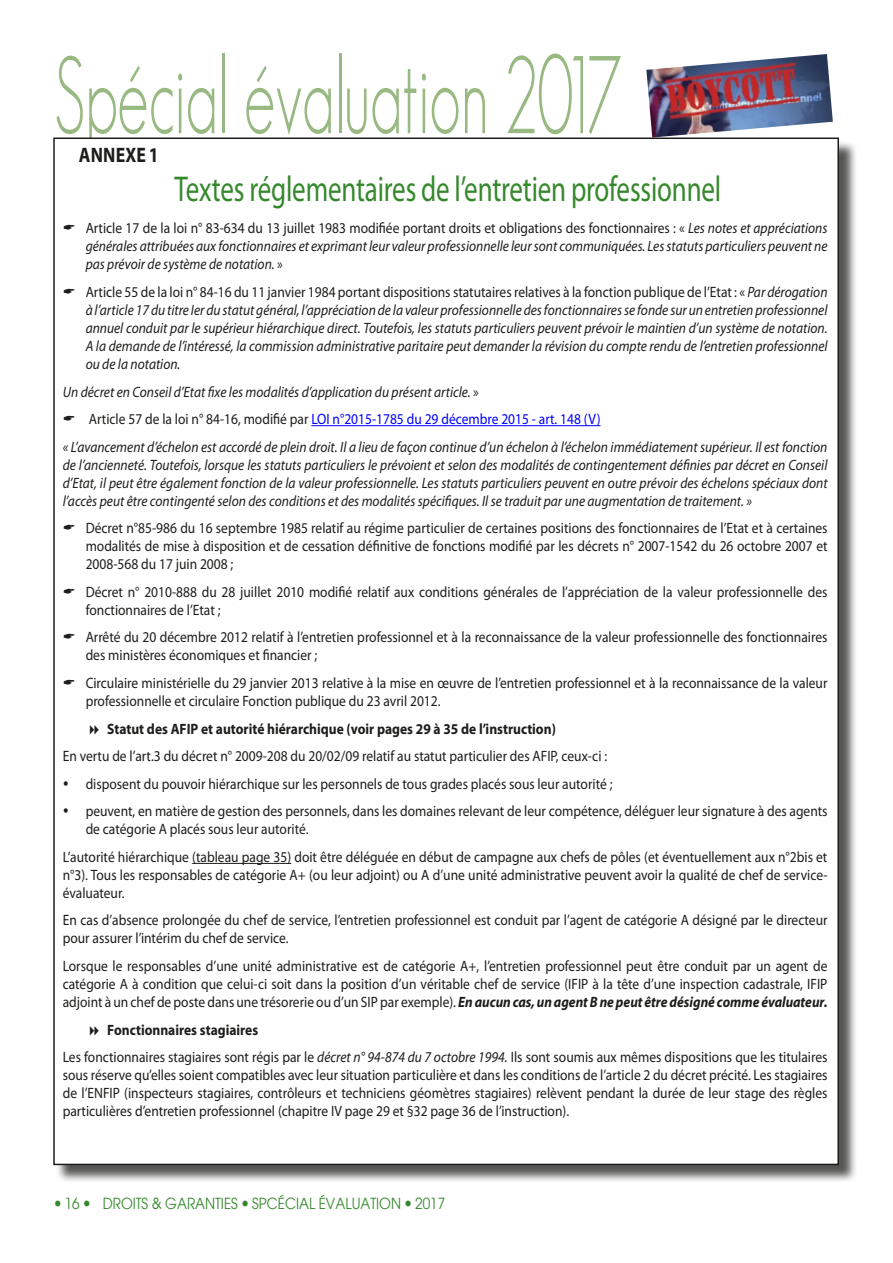
<style>
.page{position:relative;width:893px;height:1263px;background:#fff}
.page>*{position:absolute;margin:0;border:0;box-sizing:border-box;transform-origin:0 0}
.t1{font:300 108px "Geosans";color:#98b982;scale:.58 1}
.t2{font:36px "Myriad Pro";letter-spacing:-.005em;color:#35882c;scale:.75 1}
.t3{font:700 21px "Myriad Pro";letter-spacing:.01em;color:#1d1d1b;scale:.85 1}
.t4{font:15px/18px "Myriad Pro";color:#1d1d1b;scale:.9 1}
.t5{font:italic 15px/18px "Myriad Pro";color:#1d1d1b;text-align:justify;scale:.9 1}
.Default{font:700 15px "Myriad Pro";color:#1d1d1b;scale:.9 1}
.t6{font:15px "Myriad Pro";color:#00f;scale:.9 1}
.t7{font:15px "Avant Garde";color:#35882c;scale:.9 1}
.s1{font-style:normal}
.s2{color:#1d1d1b}
.s3{font-weight:700;font-style:italic}
.s4{font-style:italic}
</style>
<div class="page">
<img style="left:646px;top:54px;width:187px;height:84px">
<div style="left:56px;top:140px;width:801px;height:1044px;background:#1d1d1b;opacity:.75"></div>
<div style="left:54px;top:138px;width:784px;height:1026px;background:#fff"></div>
<hr style="left:311px;top:425px;width:289px;height:1px;background:#00f">
<hr style="left:192px;top:863px;width:99px;height:1px;background:#1d1d1b">
<h1 class="t1" style="left:54px;top:36px;width:980px">Spécial évaluation 2017</h1>
<p class="t3" style="left:79px;top:142px;width:95px">ANNEXE 1</p>
<p class="t2" style="left:175px;top:167px;width:730px">Textes réglementaires de l’entretien professionnel</p>
<p class="t5" style="left:86px;top:219px;width:826px"><span class="s1">Article 17 de la loi n° 83-634 du 13 juillet 1983 modifiée portant droits et obligations des fonctionnaires : «</span> Les notes et appréciations générales attribuées aux fonctionnaires et exprimant leur valeur professionnelle leur sont communiquées. Les statuts particuliers peuvent ne pas prévoir de système de notation. <span class="s1">»</span></p>
<p class="t5" style="left:86px;top:283px;width:826px"><span class="s1">Article 55 de la loi n° 84-16 du 11 janvier 1984 portant dispositions statutaires relatives à la fonction publique de l’Etat : «</span> Par dérogation à l’article 17 du titre Ier du statut général, l’appréciation de la valeur professionnelle des fonctionnaires se fonde sur un entretien professionnel annuel conduit par le supérieur hiérarchique direct. Toutefois, les statuts particuliers peuvent prévoir le maintien d’un système de notation.<br>A la demande de l’intéressé, la commission administrative paritaire peut demander la révision du compte rendu de l’entretien professionnel ou de la notation.</p>
<p class="t5" style="left:63px;top:382px;width:464px">Un décret en Conseil d’Etat fixe les modalités d’application du présent article. <span class="s1">»</span></p>
<p class="t6" style="left:89px;top:410px;width:570px"><span class="s2">Article 57 de la loi n° 84-16, modifié par</span> LOI n°2015-1785 du 29 décembre 2015 - art. 148 (V)</p>
<p class="t5" style="left:63px;top:437px;width:851px">« L’avancement d’échelon est accordé de plein droit. Il a lieu de façon continue d’un échelon à l’échelon immédiatement supérieur. Il est fonction de l’ancienneté. Toutefois, lorsque les statuts particuliers le prévoient et selon des modalités de contingentement définies par décret en Conseil d’Etat, il peut être également fonction de la valeur professionnelle. Les statuts particuliers peuvent en outre prévoir des échelons spéciaux dont l’accès peut être contingenté selon des conditions et des modalités spécifiques. Il se traduit par une augmentation de traitement. »</p>
<p class="t4" style="left:86px;top:519px;width:826px;text-align:justify">Décret n°85-986 du 16 septembre 1985 relatif au régime particulier de certaines positions des fonctionnaires de l’Etat et à certaines modalités de mise à disposition et de cessation définitive de fonctions modifié par les décrets n° 2007-1542 du 26 octobre 2007 et 2008-568 du 17 juin 2008 ;</p>
<p class="t4" style="left:86px;top:583px;width:826px">Décret n° 2010-888 du 28 juillet 2010 modifié relatif aux conditions générales de l’appréciation de la valeur professionnelle des fonctionnaires de l’Etat ;</p>
<p class="t4" style="left:86px;top:628px;width:826px">Arrêté du 20 décembre 2012 relatif à l’entretien professionnel et à la reconnaissance de la valeur professionnelle des fonctionnaires des ministères économiques et financier ;</p>
<p class="t4" style="left:86px;top:674px;width:826px">Circulaire ministérielle du 29 janvier 2013 relative à la mise en œuvre de l’entretien professionnel et à la reconnaissance de la valeur professionnelle et circulaire Fonction publique du 23 avril 2012.</p>
<p class="Default" style="left:107px;top:719px;width:500px">Statut des AFIP et autorité hiérarchique (voir pages 29 à 35 de l’instruction)</p>
<p class="t4" style="left:63px;top:747px;width:606px">En vertu de l’art.3 du décret n° 2009-208 du 20/02/09 relatif au statut particulier des AFIP, ceux-ci :</p>
<p class="t4" style="left:63px;top:774px;width:612px">• disposent du pouvoir hiérarchique sur les personnels de tous grades placés sous leur autorité ;</p>
<p class="t4" style="left:86px;top:802px;width:826px;text-indent:-23px">• peuvent, en matière de gestion des personnels, dans les domaines relevant de leur compétence, déléguer leur signature à des agents de catégorie A placés sous leur autorité.</p>
<p class="t4" style="left:63px;top:848px;width:851px;text-align:justify">L’autorité hiérarchique (tableau page 35) doit être déléguée en début de campagne aux chefs de pôles (et éventuellement aux n°2bis et n°3). Tous les responsables de catégorie A+ (ou leur adjoint) ou A d’une unité administrative peuvent avoir la qualité de chef de service&shy;évaluateur.</p>
<p class="t4" style="left:63px;top:911px;width:851px">En cas d’absence prolongée du chef de service, l’entretien professionnel est conduit par l’agent de catégorie A désigné par le directeur pour assurer l’intérim du chef de service.</p>
<p class="t4" style="left:63px;top:957px;width:851px;text-align:justify">Lorsque le responsables d’une unité administrative est de catégorie A+, l’entretien professionnel peut être conduit par un agent de catégorie A à condition que celui-ci soit dans la position d’un véritable chef de service (IFIP à la tête d’une inspection cadastrale, IFIP adjoint à un chef de poste dans une trésorerie ou d’un SIP par exemple). <span class="s3">En aucun cas, un agent B ne peut être désigné comme évaluateur.</span></p>
<p class="Default" style="left:107px;top:1020px;width:169px">Fonctionnaires stagiaires</p>
<p class="t4" style="left:63px;top:1048px;width:851px;text-align:justify">Les fonctionnaires stagiaires sont régis par le <span class="s4">décret n° 94-874 du 7 octobre 1994.</span> Ils sont soumis aux mêmes dispositions que les titulaires sous réserve qu’elles soient compatibles avec leur situation particulière et dans les conditions de l’article 2 du décret précité. Les stagiaires de l’ENFIP (inspecteurs stagiaires, contrôleurs et techniciens géomètres stagiaires) relèvent pendant la durée de leur stage des règles particulières d’entretien professionnel (chapitre IV page 29 et §32 page 36 de l’instruction).</p>
<p class="t7" style="left:65px;top:1195px;width:18px">16</p>
<p class="t7" style="left:103px;top:1195px;width:382px">DROITS &amp; GARANTIES SPCÉCIAL ÉVALUATION 2017</p>
</div>
